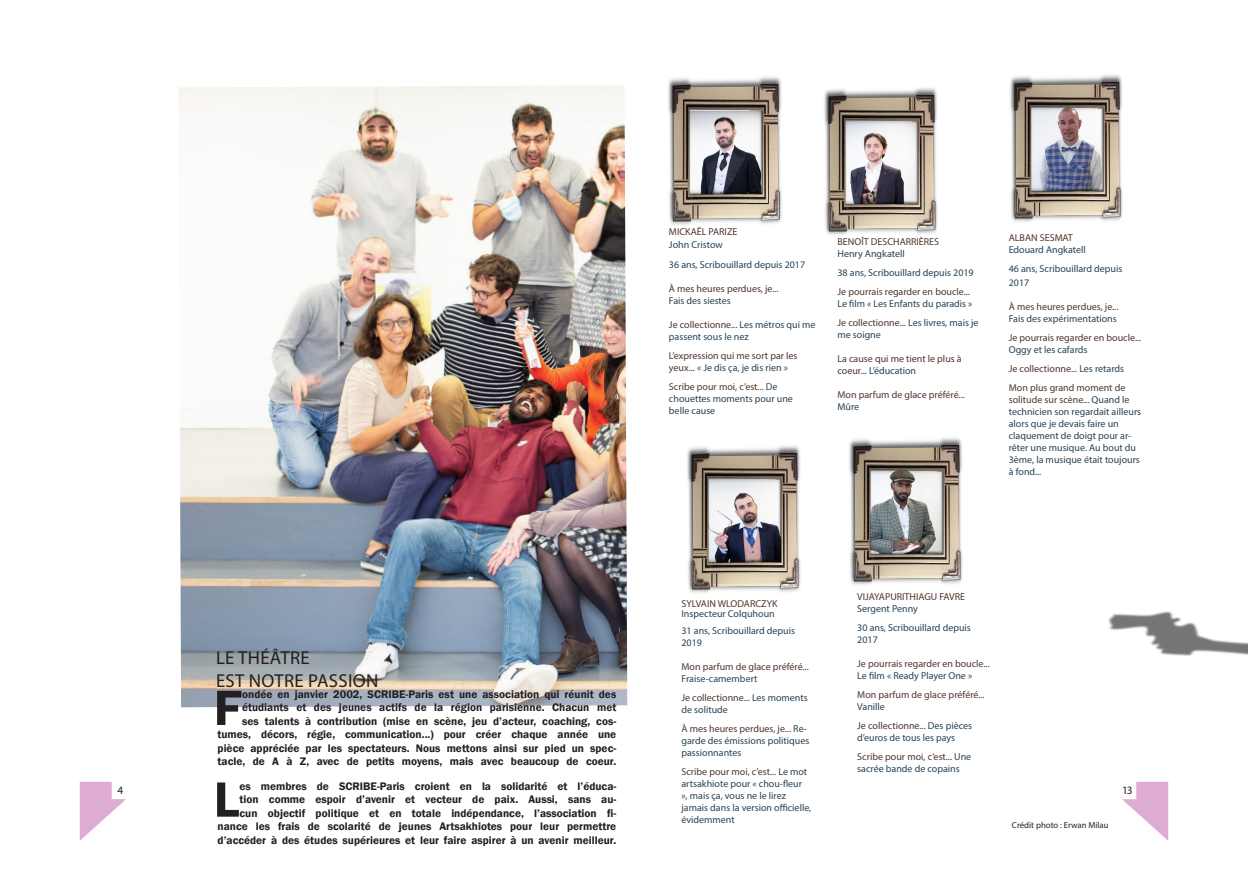
<style>
.page{position:relative;width:1248px;height:886px;background:#fff}
.page>*{position:absolute;margin:0;border:0;box-sizing:border-box;transform-origin:0 0}
.Labeur{font:600 51.25px "Franklin Gothic";color:#231f20}
.Titre_pages{font:18.75px/22.5px "Myriad Pro";letter-spacing:.02em;color:#231f20}
.Labeur-2{font:600 11.25px/13.5px "Franklin Gothic";color:#231f20;text-align:right}
.t1{font:11.25px "Myriad Pro";color:#231f20}
.Descriptif_Acteur{font:10px/12px "Myriad Pro";color:#274255}
.Descriptif_Acteur-2{font:10px/12px "Myriad Pro";color:#4f352c}
.Portrait_Acteur{font:10px/12px "Myriad Pro";color:#274255}
.Nom_Acteur{font:10px/12px "Myriad Pro";color:#274255}
.Portrait_Acteur-2{font:10px/12px "Myriad Pro";color:#4f352c}
.Nom_Acteur-2{font:10px/12px "Myriad Pro";color:#4f352c}
.t2{font:8.75px "Myriad Pro";color:#231f20}
.s1{color:#274255}
.s2{color:#4f352c}
</style>
<div class="page">
<img style="left:178px;top:86px;width:449px;height:621px">
<img style="left:668px;top:77px;width:114px;height:148px">
<img style="left:824px;top:88px;width:114px;height:147px">
<img style="left:687px;top:446px;width:114px;height:147px">
<img style="left:1108px;top:611px;width:139px;height:45px">
<img style="left:849px;top:438px;width:114px;height:147px">
<img style="left:1010px;top:75px;width:113px;height:147px">
<svg style="left:80px;top:782px;width:46px;height:59px"></svg>
<svg style="left:1122px;top:782px;width:46px;height:59px"></svg>
<p class="Descriptif_Acteur-2" style="left:669px;top:226px;width:70px">MICKAËL PARIZE</p>
<p class="Descriptif_Acteur" style="left:669px;top:239px;width:55px">John Cristow</p>
<p class="Nom_Acteur" style="left:669px;top:258px;width:138px">36 ans, Scribouillard depuis 2017</p>
<p class="Nom_Acteur-2" style="left:669px;top:282px;width:111px">À mes heures perdues, je...<br><span class="s1">Fais des siestes</span></p>
<p class="Descriptif_Acteur" style="left:669px;top:318px;width:148px"><span class="s2">Je collectionne...</span> Les métros qui me passent sous le nez</p>
<p class="Descriptif_Acteur-2" style="left:669px;top:349px;width:130px">L’expression qui me sort par les yeux... <span class="s1">« Je dis ça, je dis rien »</span></p>
<p class="Descriptif_Acteur" style="left:669px;top:380px;width:125px"><span class="s2">Scribe pour moi, c’est...</span> De chouettes moments pour une belle cause</p>
<p class="Descriptif_Acteur-2" style="left:837px;top:235px;width:103px">BENOÎT DESCHARRIÈRES</p>
<p class="Descriptif_Acteur" style="left:837px;top:247px;width:69px">Henry Angkatell</p>
<p class="Descriptif_Acteur" style="left:837px;top:266px;width:138px">38 ans, Scribouillard depuis 2019</p>
<p class="Descriptif_Acteur-2" style="left:837px;top:286px;width:136px">Je pourrais regarder en boucle...<br><span class="s1">Le film « Les Enfants du paradis »</span></p>
<p class="Portrait_Acteur" style="left:837px;top:317px;width:142px"><span class="s2">Je collectionne...</span> Les livres, mais je me soigne</p>
<p class="Portrait_Acteur-2" style="left:837px;top:353px;width:126px">La cause qui me tient le plus à coeur... <span class="s1">L’éducation</span></p>
<p class="Portrait_Acteur-2" style="left:837px;top:389px;width:129px">Mon parfum de glace préféré...<br><span class="s1">Mûre</span></p>
<p class="Descriptif_Acteur" style="left:1008px;top:232px;width:79px"><span class="s2">ALBAN SESMAT<br></span>Edouard Angkatell</p>
<p class="Nom_Acteur" style="left:1008px;top:262px;width:115px;line-height:13.5px">46 ans, Scribouillard depuis<br>2017</p>
<p class="Descriptif_Acteur-2" style="left:1008px;top:300px;width:111px">À mes heures perdues, je...<br><span class="s1">Fais des expérimentations</span></p>
<p class="Descriptif_Acteur-2" style="left:1008px;top:331px;width:134px">Je pourrais regarder en boucle...<br><span class="s1">Oggy et les cafards</span></p>
<p class="Descriptif_Acteur-2" style="left:1008px;top:362px;width:117px">Je collectionne... <span class="s1">Les retards</span></p>
<p class="Portrait_Acteur" style="left:1008px;top:382px;width:134px"><span class="s2">Mon plus grand moment de solitude sur scène...</span> Quand le technicien son regardait ailleurs alors que je devais faire un claquement de doigt pour ar&shy;rêter une musique. Au bout du<br>3ème, la musique était toujours à fond...</p>
<p class="Descriptif_Acteur-2" style="left:857px;top:590px;width:109px">VIJAYAPURITHIAGU FAVRE<br><span class="s1">Sergent Penny</span></p>
<p class="Nom_Acteur" style="left:857px;top:621px;width:115px">30 ans, Scribouillard depuis<br>2017</p>
<p class="Descriptif_Acteur-2" style="left:857px;top:657px;width:134px">Je pourrais regarder en boucle...<br><span class="s1">Le film « Ready Player One »</span></p>
<p class="Descriptif_Acteur-2" style="left:857px;top:689px;width:129px">Mon parfum de glace préféré...<br><span class="s1">Vanille</span></p>
<p class="Descriptif_Acteur" style="left:857px;top:720px;width:116px"><span class="s2">Je collectionne...</span> Des pièces d’euros de tous les pays</p>
<p class="Descriptif_Acteur" style="left:857px;top:751px;width:115px"><span class="s2">Scribe pour moi, c’est...</span> Une sacrée bande de copains</p>
<p class="Descriptif_Acteur" style="left:681px;top:598px;width:98px;line-height:10px"><span class="s2">SYLVAIN WLODARCZYK<br></span>Inspecteur Colquhoun</p>
<p class="Nom_Acteur" style="left:681px;top:624px;width:115px">31 ans, Scribouillard depuis<br>2019</p>
<p class="Descriptif_Acteur-2" style="left:681px;top:660px;width:129px">Mon parfum de glace préféré...<br><span class="s1">Fraise-camembert</span></p>
<p class="Descriptif_Acteur" style="left:681px;top:691px;width:128px"><span class="s2">Je collectionne...</span> Les moments de solitude</p>
<p class="Descriptif_Acteur" style="left:681px;top:722px;width:129px"><span class="s2">À mes heures perdues, je...</span> Re&shy;garde des émissions politiques passionnantes</p>
<p class="Descriptif_Acteur" style="left:681px;top:766px;width:131px"><span class="s2">Scribe pour moi, c’est...</span> Le mot artsakhiote pour « chou-fleur<br>», mais ça, vous ne le lirez jamais dans la version officielle, évidemment</p>
<p class="Titre_pages" style="left:216px;top:646px;width:164px">LE THÉÂTRE<br>EST NOTRE PASSION</p>
<p class="Labeur-2" style="left:217px;top:687px;width:400px">ondée en janvier 2002, SCRIBE-Paris est une association qui réunit des étudiants et des jeunes actifs de la région parisienne. Chacun met<br>ses talents à contribution (mise en scène, jeu d’acteur, coaching, cos&shy;tumes, décors, régie, communication...) pour créer chaque année une pièce appréciée par les spectateurs. Nous mettons ainsi sur pied un spec&shy;tacle, de A à Z, avec de petits moyens, mais avec beaucoup de coeur.</p>
<p class="Labeur" style="left:214px;top:676px;width:30px">F</p>
<p class="Labeur-2" style="left:217px;top:779px;width:400px">es membres de SCRIBE-Paris croient en la solidarité et l’éduca-<br>tion comme espoir d’avenir et vecteur de paix. Aussi, sans au-<br>cun objectif politique et en totale indépendance, l’association fi&shy;nance les frais de scolarité de jeunes Artsakhiotes pour leur permettre d’accéder à des études supérieures et leur faire aspirer à un avenir meilleur.</p>
<p class="Labeur" style="left:214px;top:768px;width:27px">L</p>
<p class="t1" style="left:118px;top:783px;width:7px">4</p>
<p class="t1" style="left:1121px;top:783px;width:12px">13</p>
<p class="t2" style="left:1011px;top:819px;width:98px">Crédit photo : Erwan Milau</p>
</div>
